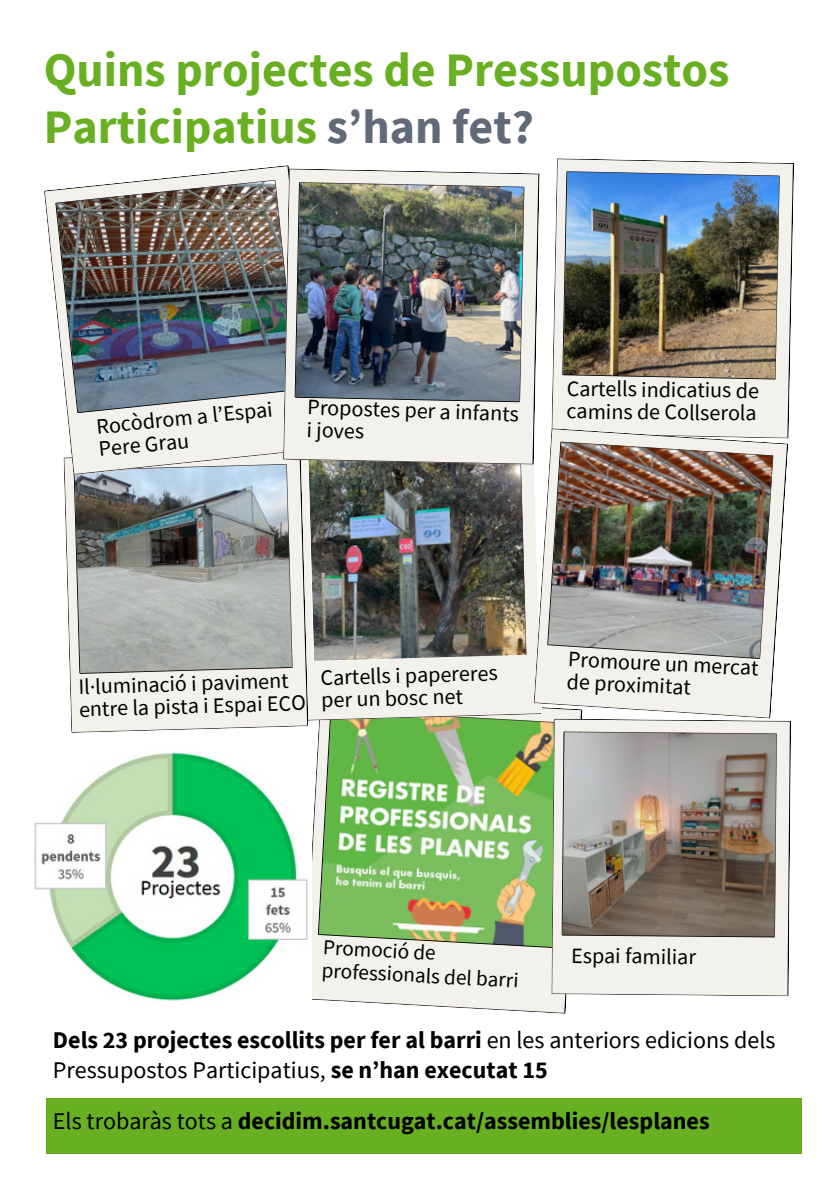
<style>
.page{position:relative;width:839px;height:1191px;background:#fff}
.page>*{position:absolute;margin:0;border:0;box-sizing:border-box;transform-origin:0 0}
.t1{font:700 48px/57px "Source Sans Pro";color:#68b022}
.t2{font:700 24px/30px "Source Sans Pro";color:#000}
.t3{font:22px/22.6px "Source Sans Pro";color:#000}
.t4{font:21.2px "Source Sans Pro";color:#000}
.s1{color:#606a79}
.s2{font-weight:400}
</style>
<div class="page">
<svg style="left:308px;top:721px;width:10px;height:279px;fill:#f2f1eb"></svg>
<svg style="left:318px;top:719px;width:249px;height:295px;background:#a7ca8d"></svg>
<svg style="left:308px;top:714px;width:234px;height:7px;background:#bec7a7"></svg>
<img style="left:308px;top:465px;width:225px;height:249px">
<div style="left:46px;top:1098px;width:755px;height:56px;background:#68b022"></div>
<svg style="left:551px;top:169px;width:6px;height:259px"></svg>
<img style="left:557px;top:158px;width:237px;height:280px">
<svg style="left:71px;top:726px;width:236px;height:7px"></svg>
<svg style="left:64px;top:475px;width:244px;height:251px;background:#b0b3b1"></svg>
<svg style="left:533px;top:465px;width:237px;height:254px;fill:#f2f1eb"></svg>
<img style="left:547px;top:428px;width:241px;height:290px">
<svg style="left:554px;top:719px;width:237px;height:277px;background:#aca59d"></svg>
<svg style="left:63px;top:449px;width:255px;height:26px;background:#dadfe0"></svg>
<img style="left:44px;top:165px;width:245px;height:284px">
<svg style="left:283px;top:169px;width:250px;height:296px;background:#b5b7b3"></svg>
<img style="left:289px;top:168px;width:250px;height:296px">
<img style="left:34px;top:751px;width:277px;height:250px">
<h2 class="t1" style="left:44px;top:40px;width:687px">Quins projectes de Pressupostos<br>Participatius <span class="s1">s’han fet?</span></h2>
<h2 class="t3" style="left:95px;top:416px;width:178px;rotate:-6deg">Rocòdrom a l’Espai<br>Pere Grau</h2>
<h2 class="t3" style="left:308px;top:395px;width:213px;rotate:2deg">Propostes per a infants i joves</h2>
<p class="t3" style="left:567px;top:376px;width:194px;rotate:1deg">Cartells indicatius de camins de Collserola</p>
<p class="t3" style="left:78px;top:676px;width:228px;rotate:-2deg">Il·luminació i paviment entre la pista i Espai ECO</p>
<p class="t3" style="left:320px;top:666px;width:179px;rotate:-2deg">Cartells i papereres per un bosc net</p>
<h2 class="t3" style="left:568px;top:647px;width:192px;rotate:3deg">Promoure un mercat de proximitat</h2>
<p class="t4" style="left:324px;top:933px;width:114px;rotate:3deg">Promoció de</p>
<p class="t4" style="left:322px;top:956px;width:198px;rotate:3deg">professionals del barri</p>
<h2 class="t3" style="left:571px;top:943px;width:126px;rotate:1deg">Espai familiar</h2>
<h2 class="t2" style="left:53px;top:1024px;width:724px">Dels 23 projectes escollits per fer al barri <span class="s2">en les anteriors edicions dels<br>Pressupostos Participatius,</span> se n’han executat 15</h2>
<p class="t2" style="left:53px;top:1105px;width:658px"><span class="s2">Els trobaràs tots a</span> decidim.santcugat.cat/assemblies/lesplanes</p>
</div>
